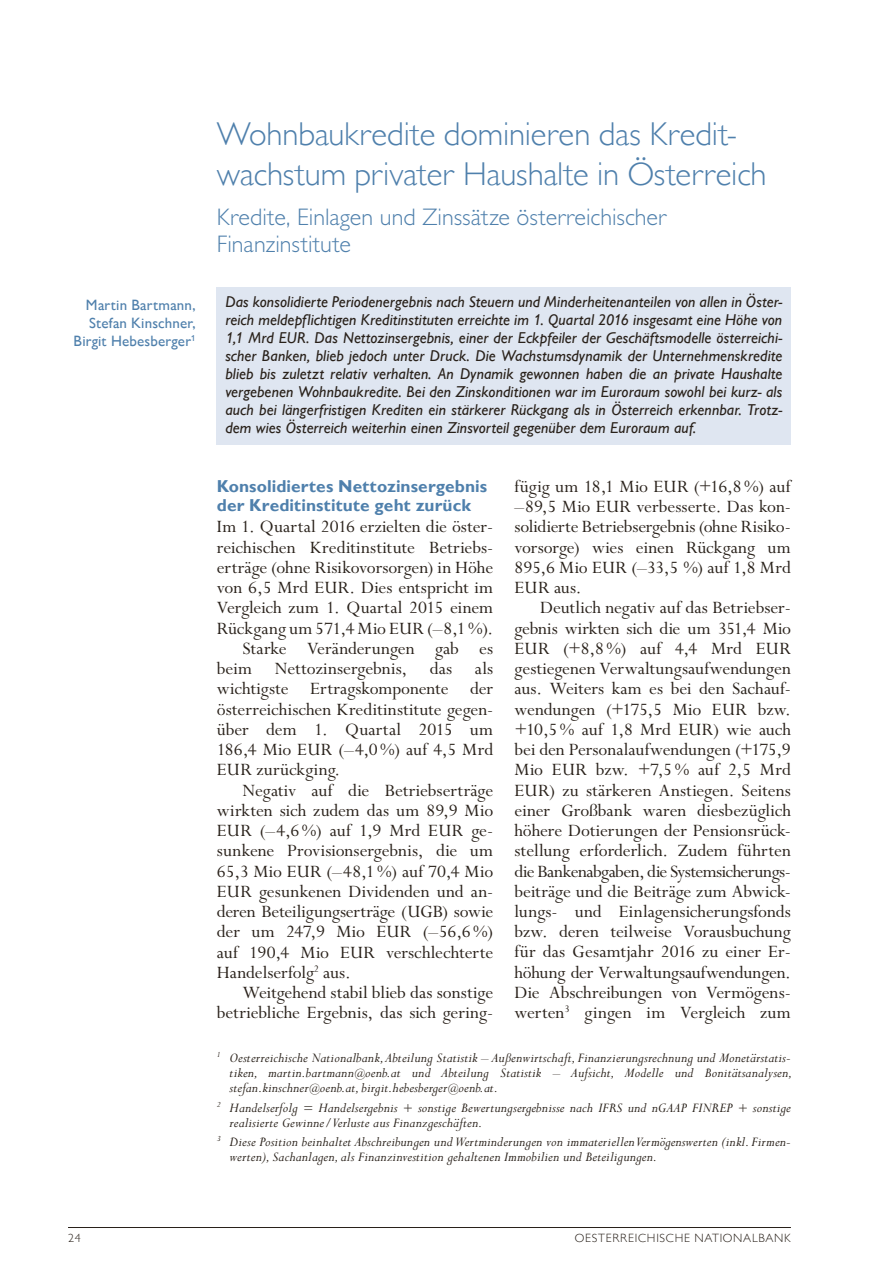
<style>
.page{position:relative;width:893px;height:1263px;background:#fff}
.page>*{position:absolute;margin:0;border:0;box-sizing:border-box;transform-origin:0 0}
.t1{font:300 33px/40.5px "Gill Sans MT Pro";letter-spacing:-.005em;color:#4f80ac}
.t2{font:300 24px/27px "Gill Alternate One";color:#4f80ac}
.t3{font:19.5px/20.2px "Perpetua Std";color:#29211a;text-align:justify}
.t4{font:700 17.25px/18.8px "Gill Sans MT Pro";letter-spacing:.005em;color:#4f80ac}
.t5{font:italic 500 15.75px/18px "Gill Sans MT Pro";letter-spacing:.005em;color:#29211a;text-align:justify}
.t6{font:italic 15px/15px "Perpetua Std";letter-spacing:.01em;color:#29211a}
.t7{font:500 15px/18px "Gill Sans MT Pro";letter-spacing:.01em;color:#4f80ac;text-align:right}
.t8{font:300 12px "Gill Sans MT Pro";letter-spacing:.06em;color:#29211a}
.s1{font-size:12px}
</style>
<div class="page">
<hr style="left:68px;top:1227px;width:723px;height:1px;background:#29211a">
<div style="left:217px;top:287px;width:574px;height:158px;background:#dfe6f1"></div>
<p class="t7" style="left:74px;top:295px;width:124px">Martin Bartmann,<br>Stefan Kinschner,<br>Birgit Hebesberger<sup>1</sup></p>
<h1 class="t1" style="left:217px;top:113px;width:551px">Wohnbaukredite dominieren das Kredit&shy;wachstum privater Haushalte in Österreich</h1>
<p class="t2" style="left:217px;top:204px;width:451px">Kredite, Einlagen und Zinssätze österreichischer<br>Finanzinstitute</p>
<p class="t5" style="left:225px;top:292px;width:559px">Das konsolidierte Periodenergebnis nach Steuern und Minderheitenanteilen von allen in Öster&shy;reich meldepflichtigen Kreditinstituten erreichte im 1. Quartal 2016 insgesamt eine Höhe von 1,1 Mrd EUR. Das Nettozinsergebnis, einer der Eckpfeiler der Geschäftsmodelle österreichi&shy;scher Banken, blieb jedoch unter Druck. Die Wachstumsdynamik der Unternehmenskredite blieb bis zuletzt relativ verhalten. An Dynamik gewonnen haben die an private Haushalte vergebenen Wohnbaukredite. Bei den Zinskonditionen war im Euroraum sowohl bei kurz- als auch bei längerfristigen Krediten ein stärkerer Rückgang als in Österreich erkennbar. Trotz&shy;dem wies Österreich weiterhin einen Zinsvorteil gegenüber dem Euroraum auf.</p>
<p class="t4" style="left:217px;top:476px;width:272px">Konsolidiertes Nettozinsergebnis der Kreditinstitute geht zurück</p>
<p class="t3" style="left:217px;top:517px;width:278px">Im 1. Quartal 2016 erzielten die öster-</p>
<p class="t3" style="left:217px;top:538px;width:278px">reichischen Kreditinstitute Betriebs-</p>
<p class="t3" style="left:217px;top:558px;width:278px">erträge (ohne Risikovorsorgen) in Höhe</p>
<p class="t3" style="left:217px;top:578px;width:278px">von 6,5 Mrd EUR. Dies entspricht im</p>
<p class="t3" style="left:217px;top:598px;width:278px">Vergleich zum 1. Quartal 2015 einem</p>
<p class="t3" style="left:217px;top:619px;width:278px">Rückgang um 571,4 Mio EUR (–8,1%).</p>
<p class="t3" style="left:242px;top:639px;width:252px">Starke Veränderungen gab es</p>
<p class="t3" style="left:217px;top:659px;width:278px">beim Nettozinsergebnis, das als</p>
<p class="t3" style="left:217px;top:679px;width:278px">wichtigste Ertragskomponente der</p>
<p class="t3" style="left:217px;top:699px;width:278px">österreichischen Kreditinstitute gegen-</p>
<p class="t3" style="left:217px;top:720px;width:278px">über dem 1. Quartal 2015 um</p>
<p class="t3" style="left:217px;top:740px;width:278px">186,4 Mio EUR (–4,0%) auf 4,5 Mrd</p>
<p class="t3" style="left:217px;top:760px;width:125px">EUR zurückging.</p>
<p class="t3" style="left:242px;top:780px;width:252px">Negativ auf die Betriebserträge</p>
<p class="t3" style="left:217px;top:801px;width:278px">wirkten sich zudem das um 89,9 Mio</p>
<p class="t3" style="left:217px;top:821px;width:278px">EUR (–4,6%) auf 1,9 Mrd EUR ge-</p>
<p class="t3" style="left:217px;top:841px;width:278px">sunkene Provisionsergebnis, die um</p>
<p class="t3" style="left:217px;top:861px;width:278px">65,3 Mio EUR (–48,1%) auf 70,4 Mio</p>
<p class="t3" style="left:217px;top:882px;width:278px">EUR gesunkenen Dividenden und an-</p>
<p class="t3" style="left:217px;top:902px;width:278px">deren Beteiligungserträge (UGB) sowie</p>
<p class="t3" style="left:217px;top:922px;width:278px">der um 247,9 Mio EUR (–56,6%)</p>
<p class="t3" style="left:217px;top:942px;width:278px">auf 190,4 Mio EUR verschlechterte</p>
<p class="t3" style="left:217px;top:963px;width:135px">Handelserfolg<sup>2</sup> aus.</p>
<p class="t3" style="left:242px;top:983px;width:252px">Weitgehend stabil blieb das sonstige</p>
<p class="t3" style="left:217px;top:1003px;width:278px">betriebliche Ergebnis, das sich gering-</p>
<p class="t3" style="left:514px;top:477px;width:278px">fügig um 18,1 Mio EUR (+16,8%) auf –89,5 Mio EUR verbesserte. Das kon&shy;solidierte Betriebsergebnis (ohne Risiko&shy;vorsorge) wies einen Rückgang um 895,6 Mio EUR (–33,5 %) auf 1,8 Mrd EUR aus.</p>
<p class="t3" style="left:514px;top:598px;width:278px;text-indent:26px">Deutlich negativ auf das Betriebser&shy;gebnis wirkten sich die um 351,4 Mio EUR (+8,8%) auf 4,4 Mrd EUR gestiegenen Verwaltungsaufwendungen aus. Weiters kam es bei den Sachauf&shy;wendungen (+175,5 Mio EUR bzw. +10,5% auf 1,8 Mrd EUR) wie auch bei den Personalaufwendungen (+175,9<br>Mio EUR bzw. +7,5% auf 2,5 Mrd EUR) zu stärkeren Anstiegen. Seitens einer Großbank waren diesbezüglich höhere Dotierungen der Pensionsrück&shy;stellung erforderlich. Zudem führten die Bankenabgaben, die Systemsicherungs&shy;beiträge und die Beiträge zum Abwick&shy;lungs- und Einlagensicherungsfonds bzw. deren teilweise Vorausbuchung für das Gesamtjahr 2016 zu einer Er&shy;höhung der Verwaltungsaufwendungen.<br>Die Abschreibungen von Vermögens&shy;werten<sup>3</sup> gingen im Vergleich zum</p>
<p class="t6" style="left:230px;top:1051px;width:564px;text-align:justify;text-indent:-13px"><sup>1</sup> Oesterreichische Nationalbank, Abteilung Statistik – Außenwirtschaft, Finanzierungsrechnung und Monetärstatis&shy;tiken, martin.bartmann<span class="s1">@</span>oenb.at und Abteilung Statistik – Aufsicht, Modelle und Bonitätsanalysen, stefan.kinschner<span class="s1">@</span>oenb.at, birgit.hebesberger<span class="s1">@</span>oenb.at.</p>
<p class="t6" style="left:230px;top:1100px;width:563px;text-indent:-13px"><sup>2</sup> Handelserfolg = Handelsergebnis + sonstige Bewertungsergebnisse nach IFRS und nGAAP FINREP + sonstige realisierte Gewinne/Verluste aus Finanzgeschäften.</p>
<p class="t6" style="left:230px;top:1135px;width:563px;text-indent:-13px"><sup>3</sup> Diese Position beinhaltet Abschreibungen und Wertminderungen von immateriellen Vermögenswerten (inkl. Firmen&shy;werten), Sachanlagen, als Finanzinvestition gehaltenen Immobilien und Beteiligungen.</p>
<p class="t8" style="left:68px;top:1231px;width:14px">24</p>
<p class="t8" style="left:575px;top:1231px;width:218px">OESTERREICHISCHE NATIONALBANK</p>
</div>
